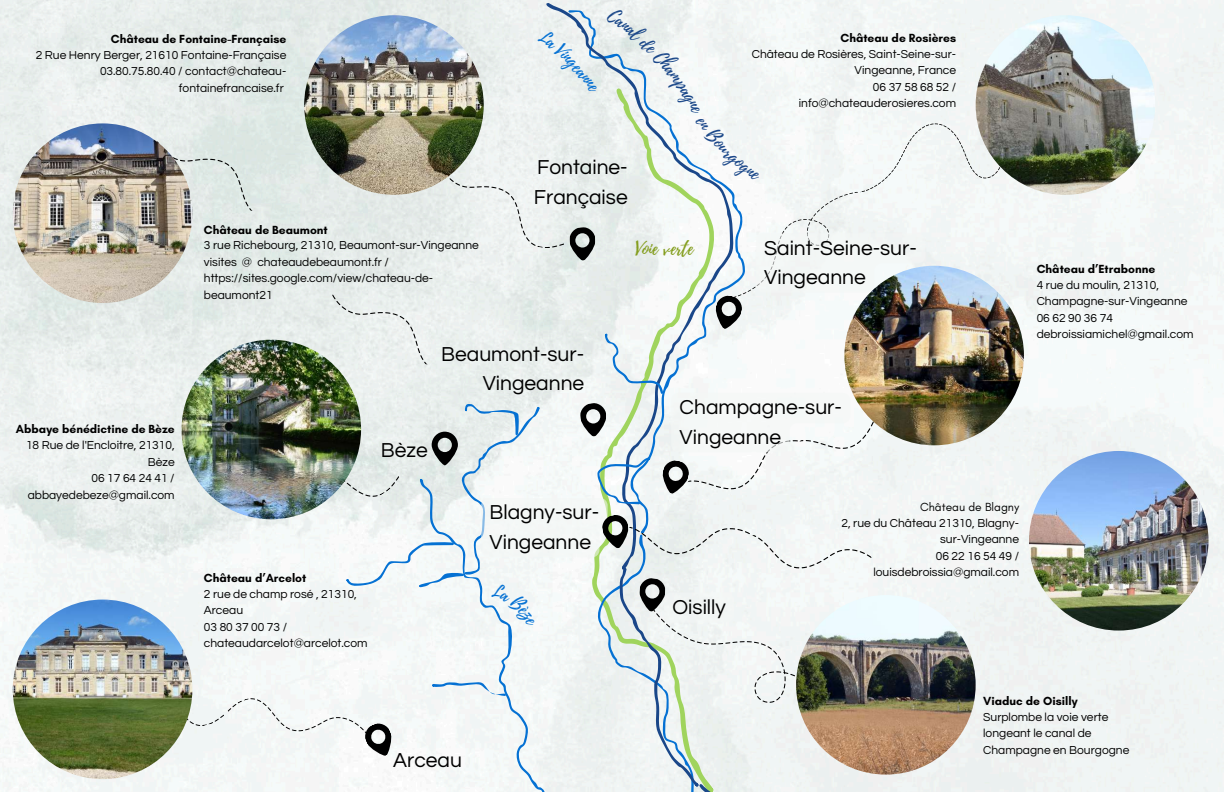
<style>
.page{position:relative;width:1224px;height:792px;background:#fff}
.page>*{position:absolute;margin:0;border:0;box-sizing:border-box;transform-origin:0 0}
.t1{font:21px/29.2px "Questrial";color:#000}
.t2{font:18px "Playlist Script";color:#839d1c}
.t3{font:12px/16.5px "Questrial";color:#000;text-align:right}
.t4{font:700 12px "Glacial Indifference";color:#000}
.t5{font:12px "Glacial Indifference";color:#000}
</style>
<div class="page">
<img style="left:0;top:0;width:1224px;height:792px">
<img style="left:13px;top:600px;width:179px;height:179px;border-radius:50%">
<img style="left:976px;top:15px;width:179px;height:180px;border-radius:50%">
<img style="left:1029px;top:451px;width:180px;height:180px;border-radius:50%">
<img style="left:13px;top:123px;width:179px;height:180px;border-radius:50%">
<img style="left:88px;top:6px;width:955px;height:786px">
<p class="t4" style="left:111px;top:32px;width:177px">Château de Fontaine-Française</p>
<p class="t3" style="left:36px;top:47px;width:252px">2 Rue Henry Berger, 21610 Fontaine-Française<br>03.80.75.80.40 / contact@chateau&shy;fontainefrancaise.fr</p>
<p class="t4" style="left:841px;top:31px;width:117px">Château de Rosières</p>
<p class="t3" style="left:752px;top:46px;width:206px">Château de Rosières, Saint-Seine-sur-<br>Vingeanne, France<br>0637586852/ info@chateauderosieres.com</p>
<p class="t4" style="left:16px;top:422px;width:160px">Abbaye bénédictine de Bèze</p>
<p class="t3" style="left:26px;top:437px;width:150px">18 Rue de l'Encloitre, 21310,<br>Bèze<br>0617642441/ abbayedebeze@gmail.com</p>
<p class="t4" style="left:204px;top:222px;width:125px">Château de Beaumont</p>
<p class="t3" style="left:204px;top:237px;width:276px;text-align:left">3 rue Richebourg, 21310, Beaumont-sur-Vingeanne visites @ chateaudebeaumont.fr / https://sites.google.com/view/chateau-de&shy;beaumont21</p>
<h1 class="t1" style="left:534px;top:153px;width:95px">Fontaine-<br>Française</h1>
<h2 class="t2" style="left:636px;top:236px;width:59px">Voie verte</h2>
<h1 class="t1" style="left:764px;top:234px;width:154px">Saint-Seine-sur-<br>Vingeanne</h1>
<h1 class="t1" style="left:441px;top:340px;width:144px;text-align:right">Beaumont-sur-<br>Vingeanne</h1>
<h1 class="t1" style="left:381px;top:436px;width:48px">Bèze</h1>
<p class="t4" style="left:204px;top:571px;width:104px">Château d’Arcelot</p>
<p class="t3" style="left:204px;top:586px;width:165px;text-align:left">2 rue de champ rosé , 21310,<br>Arceau<br>0380370073/ chateaudarcelot@arcelot.com</p>
<h1 class="t1" style="left:490px;top:498px;width:111px">Blagny-sur-<br>Vingeanne</h1>
<h1 class="t1" style="left:680px;top:393px;width:164px">Champagne-sur-<br>Vingeanne</h1>
<h1 class="t1" style="left:672px;top:593px;width:55px">Oisilly</h1>
<p class="t5" style="left:920px;top:500px;width:101px">Château de Blagny</p>
<p class="t3" style="left:841px;top:515px;width:179px">2, rue du Château 21310, Blagny&shy;sur-Vingeanne<br>0622165449/ louisdebroissia@gmail.com</p>
<p class="t4" style="left:1037px;top:262px;width:120px">Château d’Etrabonne</p>
<p class="t3" style="left:1037px;top:277px;width:158px;text-align:left">4 rue du moulin, 21310,<br>Champagne-sur-Vingeanne<br>06 62 90 36 74 debroissiamichel@gmail.com</p>
<h1 class="t1" style="left:393px;top:746px;width:70px">Arceau</h1>
<p class="t4" style="left:983px;top:694px;width:96px">Viaduc de Oisilly</p>
<p class="t3" style="left:983px;top:709px;width:148px;text-align:left">Surplombe la voie verte longeant le canal de<br>Champagne en Bourgogne</p>
</div>
